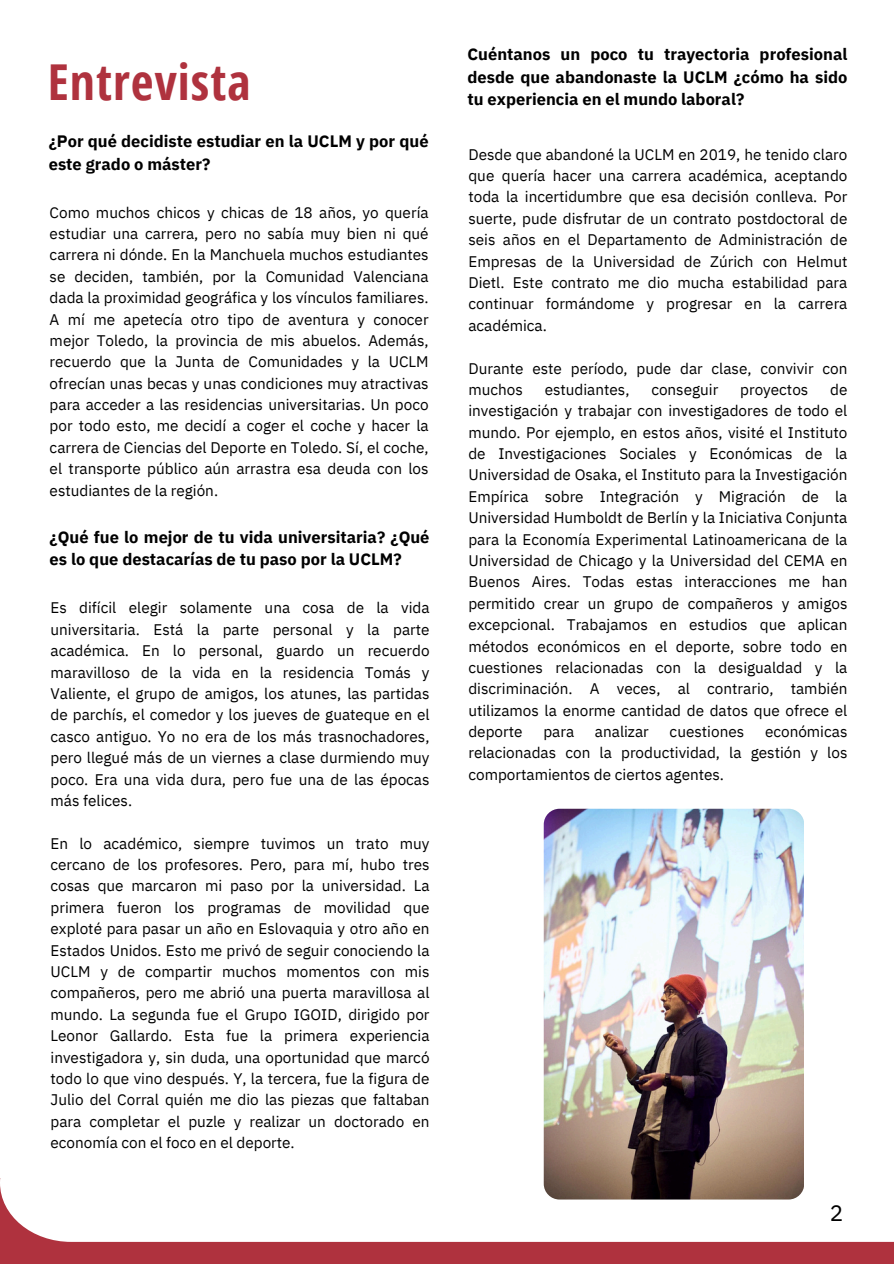
<style>
.page{position:relative;width:894px;height:1264px;background:#fff}
.page>*{position:absolute;margin:0;border:0;box-sizing:border-box;transform-origin:0 0}
.t1{font:700 49.5px "Open Sans Condensed";letter-spacing:.02em;color:#af323e}
.t2{font:22.5px "IBM Plex Sans";color:#000}
.t3{font:700 16.5px/22.5px "IBM Plex Sans";color:#000}
.t4{font:15.3px/21.3px "IBM Plex Sans";color:#000;text-align:justify}
</style>
<div class="page">
<div style="left:0;top:1177px;width:893px;height:86px;background:#af323e"></div>
<div style="left:0;top:1123px;width:893px;height:118px;background:#fff"></div>
<img style="left:543px;top:808px;width:260px;height:391px;border-radius:16px">
<p class="t1" style="left:48px;top:47px;width:204px">Entrevista</p>
<h2 class="t3" style="left:49px;top:130px;width:381px">¿Por qué decidiste estudiar en la UCLM y por qué este grado o máster?</h2>
<h2 class="t4" style="left:50px;top:201px;width:380px">Como muchos chicos y chicas de 18 años, yo quería estudiar una carrera, pero no sabía muy bien ni qué carrera ni dónde. En la Manchuela muchos estudiantes se deciden, también, por la Comunidad Valenciana dada la proximidad geográfica y los vínculos familiares.<br>A mí me apetecía otro tipo de aventura y conocer mejor Toledo, la provincia de mis abuelos. Además, recuerdo que la Junta de Comunidades y la UCLM ofrecían unas becas y unas condiciones muy atractivas para acceder a las residencias universitarias. Un poco por todo esto, me decidí a coger el coche y hacer la carrera de Ciencias del Deporte en Toledo. Sí, el coche, el transporte público aún arrastra esa deuda con los estudiantes de la región.</h2>
<p class="t3" style="left:50px;top:525px;width:381px">¿Qué fue lo mejor de tu vida universitaria? ¿Qué es lo que destacarías de tu paso por la UCLM?</p>
<p class="t4" style="left:51px;top:597px;width:380px">Es difícil elegir solamente una cosa de la vida universitaria. Está la parte personal y la parte académica. En lo personal, guardo un recuerdo maravilloso de la vida en la residencia Tomás y Valiente, el grupo de amigos, los atunes, las partidas de parchís, el comedor y los jueves de guateque en el casco antiguo. Yo no era de los más trasnochadores, pero llegué más de un viernes a clase durmiendo muy poco. Era una vida dura, pero fue una de las épocas más felices.</p>
<p class="t4" style="left:51px;top:832px;width:380px">En lo académico, siempre tuvimos un trato muy cercano de los profesores. Pero, para mí, hubo tres cosas que marcaron mi paso por la universidad. La primera fueron los programas de movilidad que exploté para pasar un año en Eslovaquia y otro año en Estados Unidos. Esto me privó de seguir conociendo la UCLM y de compartir muchos momentos con mis compañeros, pero me abrió una puerta maravillosa al mundo. La segunda fue el Grupo IGOID, dirigido por Leonor Gallardo. Esta fue la primera experiencia investigadora y, sin duda, una oportunidad que marcó todo lo que vino después. Y, la tercera, fue la figura de Julio del Corral quién me dio las piezas que faltaban para completar el puzle y realizar un doctorado en economía con el foco en el deporte.</p>
<p class="t3" style="left:467px;top:43px;width:381px;text-align:justify">Cuéntanos un poco tu trayectoria profesional desde que abandonaste la UCLM ¿cómo ha sido tu experiencia en el mundo laboral?</p>
<p class="t4" style="left:468px;top:143px;width:380px">Desde que abandoné la UCLM en 2019, he tenido claro que quería hacer una carrera académica, aceptando toda la incertidumbre que esa decisión conlleva. Por suerte, pude disfrutar de un contrato postdoctoral de seis años en el Departamento de Administración de Empresas de la Universidad de Zúrich con Helmut Dietl. Este contrato me dio mucha estabilidad para continuar formándome y progresar en la carrera académica.</p>
<p class="t4" style="left:468px;top:357px;width:380px">Durante este período, pude dar clase, convivir con muchos</p>
<p class="t4" style="left:468px;top:378px;width:380px;text-indent:361px">de investigación y trabajar con investigadores de todo el mundo. Por ejemplo, en estos años, visité el Instituto de Investigaciones Sociales y Económicas de la Universidad de Osaka, el Instituto para la Investigación Empírica sobre Integración y Migración de la Universidad Humboldt de Berlín y la Iniciativa Conjunta para la Economía Experimental Latinoamericana de la Universidad de Chicago y la Universidad del CEMA en Buenos Aires. Todas estas interacciones me han permitido crear un grupo de compañeros y amigos excepcional. Trabajamos en estudios que aplican métodos económicos en el deporte, sobre todo en cuestiones relacionadas con la desigualdad y la discriminación. A veces, al contrario, también utilizamos la enorme cantidad de datos que ofrece el deporte</p>
<p class="t4" style="left:544px;top:378px;width:86px">estudiantes,</p>
<p class="t4" style="left:651px;top:378px;width:68px">conseguir</p>
<p class="t4" style="left:740px;top:378px;width:70px">proyectos</p>
<p class="t4" style="left:468px;top:720px;width:380px;text-indent:296px">económicas relacionadas con la productividad, la gestión y los comportamientos de ciertos agentes.</p>
<p class="t4" style="left:543px;top:720px;width:32px">para</p>
<p class="t4" style="left:594px;top:720px;width:55px">analizar</p>
<p class="t4" style="left:669px;top:720px;width:76px">cuestiones</p>
<h1 class="t2" style="left:829px;top:1197px;width:15px">2</h1>
</div>
